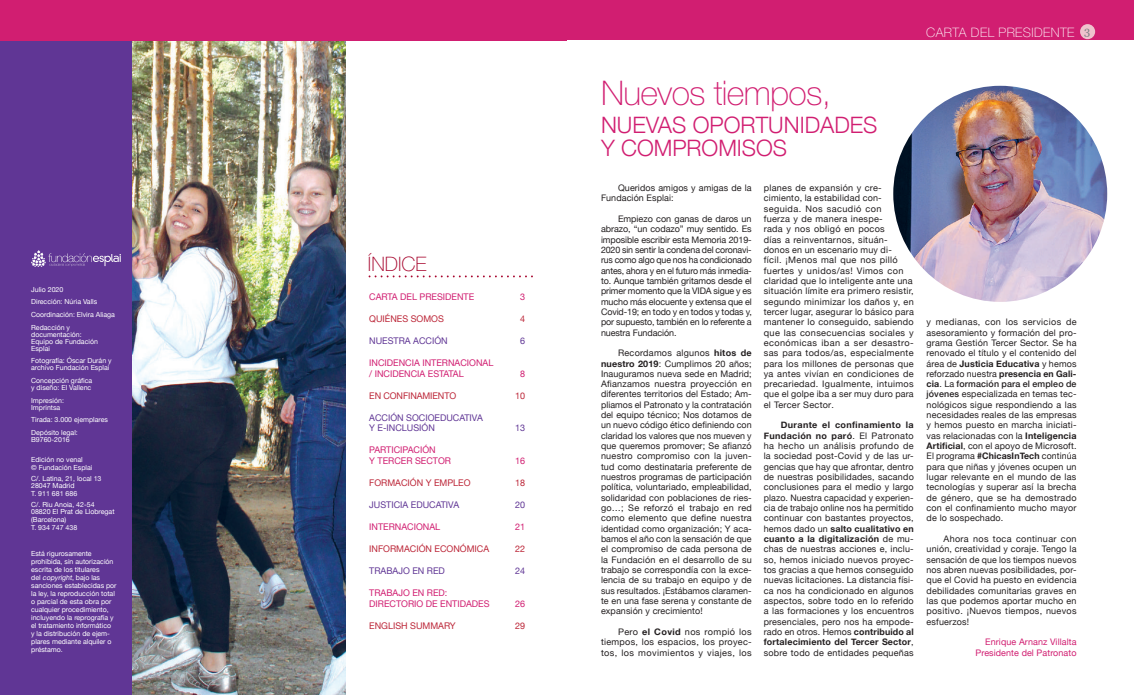
<style>
.page{position:relative;width:1134px;height:695px;background:#fff}
.page>*{position:absolute;margin:0;border:0;box-sizing:border-box;transform-origin:0 0}
.t1{font:100 34px "Helvetica Neue";color:#d11e71}
.t2{font:300 22.6px/22.6px "Helvetica Neue";color:#d11e71}
.t3{font:100 19.9px "Helvetica Neue";color:#a7052d}
.t4{font:100 13px "Helvetica Neue";letter-spacing:.03em;color:#fff}
.t5{font:9.2px/10.7px "Helvetica Neue";color:#d11e71}
.t6{font:9.2px "Helvetica Neue";color:#bc2638}
.t7{font:9.2px "Helvetica Neue";color:#603695}
.t8{font:9px/10.3px "Helvetica Neue";letter-spacing:.03em;color:#231f20;text-align:justify}
.t9{font:9px/10.3px "Helvetica Neue";letter-spacing:.01em;color:#d11e71;text-align:right}
.t10{font:9px/10.3px "Helvetica Neue";letter-spacing:.01em;color:#231f20}
.t11{font:7px/8px "Helvetica Neue";color:#fff}
.s1{font-style:italic}
.s2{font-weight:700}
.s3{font-weight:500}
</style>
<div class="page">
<div style="left:567px;top:0;width:567px;height:40px;background:#d11e71"></div>
<div style="left:1080px;top:24px;width:15px;height:15px;background:#efc2cd;border-radius:50%"></div>
<img style="left:131px;top:40px;width:215px;height:654px">
<div style="left:0;top:36px;width:131px;height:658px;background:#603695"></div>
<div style="left:0;top:0;width:567px;height:40px;background:#d11e71"></div>
<svg style="left:31px;top:250px;width:90px;height:17px"></svg>
<svg style="left:370px;top:275px;width:163px;height:2px"></svg>
<img style="left:893px;top:86px;width:214px;height:216px">
<p class="t11" style="left:31px;top:283px;width:85px;line-height:12.7px">Julio 2020<br>Dirección: Núria Valls<br>Coordinación: Elvira Aliaga<br>Redacción y</p>
<p class="t11" style="left:31px;top:331px;width:68px;line-height:7px">documentación:<br>Equipo de Fundación<br>Esplai</p>
<p class="t11" style="left:31px;top:357px;width:82px;line-height:7px">Fotografía: Óscar Durán y archivo Fundación Esplai</p>
<p class="t11" style="left:31px;top:377px;width:63px;line-height:7px">Concepción gráfica y diseño: El Vallenc</p>
<p class="t11" style="left:31px;top:397px;width:34px;line-height:7px">Impresión:<br>Imprintsa</p>
<p class="t11" style="left:31px;top:414px;width:78px;line-height:12.7px">Tirada: 3.000 ejemplares<br>Depósito legal:</p>
<p class="t11" style="left:31px;top:436px;width:40px">B9760-2016</p>
<p class="t11" style="left:31px;top:456px;width:63px;line-height:7.7px">Edición no venal<br>© Fundación Esplai</p>
<p class="t11" style="left:31px;top:474px;width:72px;line-height:7.7px">C/. Latina, 21, local 13<br>28047 Madrid<br>T. 911 681 686</p>
<p class="t11" style="left:31px;top:500px;width:85px;line-height:7.7px">C/. Riu Anoia, 42-54<br>08820 El Prat de Llobregat (Barcelona)<br>T. 934 747 438</p>
<p class="t11" style="left:31px;top:550px;width:87px">Está rigurosamente prohibida, sin autorización escrita de los titulares<br>d e l <span class="s1">copyright</span>, b aj o l a s sanciones establecidas por la ley, la reproducción total o parcial de esta obra por cualquier procedimiento, incluyendo la reprografía y el tratamiento informático<br>y la distribución de ejem&shy;plares mediante alquiler o préstamo.</p>
<h3 class="t3" style="left:368px;top:252px;width:60px">ÍNDICE</h3>
<p class="t5" style="left:369px;top:291px;width:107px">CARTA DEL PRESIDENTE</p>
<p class="t5" style="left:520px;top:291px;width:7px">3</p>
<p class="t6" style="left:369px;top:312px;width:76px">QUIÉNES SOMOS</p>
<p class="t6" style="left:520px;top:312px;width:7px">4</p>
<p class="t7" style="left:369px;top:334px;width:80px">NUESTRA ACCIÓN</p>
<p class="t7" style="left:520px;top:334px;width:7px">6</p>
<p class="t5" style="left:369px;top:357px;width:9px">Incidencia</p>
<p class="t5" style="left:422px;top:357px;width:7px">internacional</p>
<p class="t5" style="left:369px;top:368px;width:12px">/ incidencia</p>
<p class="t5" style="left:428px;top:368px;width:7px">estatal</p>
<p class="t5" style="left:520px;top:368px;width:7px">8</p>
<p class="t6" style="left:369px;top:388px;width:21px">En confinamiento</p>
<p class="t6" style="left:515px;top:388px;width:12px">10</p>
<p class="t7" style="left:369px;top:410px;width:13px">Acción</p>
<p class="t7" style="left:406px;top:410px;width:13px">Socioeducativa</p>
<p class="t7" style="left:369px;top:421px;width:24px">y e-inclusión</p>
<p class="t7" style="left:515px;top:421px;width:12px">13</p>
<p class="t5" style="left:369px;top:445px;width:21px">Participación<br>y Tercer</p>
<p class="t5" style="left:415px;top:456px;width:13px">Sector</p>
<p class="t5" style="left:515px;top:456px;width:12px">16</p>
<p class="t6" style="left:369px;top:476px;width:13px">Formación</p>
<p class="t6" style="left:426px;top:476px;width:20px">y Empleo</p>
<p class="t6" style="left:515px;top:476px;width:12px">18</p>
<p class="t7" style="left:369px;top:498px;width:11px">Justicia</p>
<p class="t7" style="left:411px;top:498px;width:6px">educativa</p>
<p class="t7" style="left:515px;top:498px;width:12px">20</p>
<p class="t5" style="left:369px;top:522px;width:9px">Internacional</p>
<p class="t5" style="left:515px;top:522px;width:12px">21</p>
<p class="t6" style="left:369px;top:542px;width:10px">Información</p>
<p class="t6" style="left:435px;top:542px;width:7px">económica</p>
<p class="t6" style="left:515px;top:542px;width:12px">22</p>
<p class="t7" style="left:369px;top:564px;width:31px">Trabajo</p>
<p class="t7" style="left:412px;top:564px;width:20px">en red</p>
<p class="t7" style="left:515px;top:564px;width:12px">24</p>
<p class="t5" style="left:369px;top:588px;width:31px">Trabajo</p>
<p class="t5" style="left:412px;top:588px;width:22px">en red</p>
<p class="t5" style="left:445px;top:588px;width:4px">:</p>
<p class="t5" style="left:369px;top:599px;width:7px">directorio</p>
<p class="t5" style="left:426px;top:599px;width:21px">de entidades</p>
<p class="t5" style="left:515px;top:599px;width:12px">26</p>
<p class="t6" style="left:369px;top:619px;width:54px">English Summary</p>
<p class="t6" style="left:515px;top:619px;width:12px">29</p>
<h3 class="t4" style="left:926px;top:25px;width:166px">CARTA DEL PRESIDENTE <sup>3</sup></h3>
<h1 class="t1" style="left:601px;top:74px;width:232px">NUEVOS TIEMPOS,</h1>
<h2 class="t2" style="left:601px;top:113px;width:278px">NUEVAS OPORTUNIDADES<br>Y COMPROMISOS</h2>
<p class="t8" style="left:764px;top:183px;width:152px;text-align:left">planes de expansión y cre&shy;cimiento, la estabilidad con&shy;seguida. Nos sacudió con<br>fuerza y de manera inespe-<br>rada y nos obligó en pocos<br>días a reinventarnos, situán&shy;donos en un escenario muy di-<br>fícil. ¡Menos mal que nos pilló fuertes y unidos/as! Vimos con claridad que lo inteligente ante una situación límite era primero resistir, segundo minimizar los daños y, en tercer lugar, asegurar lo básico para mantener lo conseguido, sabiendo que las consecuencias sociales y económicas iban a ser desastro&shy;sas para todos/as, especialmente para los millones de personas que ya antes vivían en condiciones de precariedad. Igualmente, intuimos que el golpe iba a ser muy duro para el Tercer Sector.</p>
<p class="t8" style="left:764px;top:420px;width:152px;text-indent:17px"><span class="s2">Durante el confinamiento la Fundación no paró</span>. El Patronato ha hecho un análisis profundo de la sociedad post-Covid y de las ur&shy;gencias que hay que afrontar, dentro de nuestras posibilidades, sacando conclusiones para el medio y largo plazo. Nuestra capacidad y experien&shy;cia de trabajo online nos ha permitido continuar con bastantes proyectos, hemos dado un <span class="s2">salto cualitativo en cuanto a la digitalización</span> de mu&shy;chas de nuestras acciones e, inclu&shy;so, hemos iniciado nuevos proyec&shy;tos gracias a que hemos conseguido nuevas licitaciones. La distancia físi&shy;ca nos ha condicionado en algunos aspectos, sobre todo en lo referido a las formaciones y los encuentros presenciales, pero nos ha empode&shy;rado en otros. Hemos <span class="s2">contribuido al fortalecimiento del Tercer Sector</span>, sobre todo de entidades pequeñas</p>
<p class="t10" style="left:601px;top:183px;width:152px;text-indent:17px">Queridos amigos y amigas de la<br>Fundación Esplai:</p>
<p class="t8" style="left:601px;top:214px;width:152px;text-indent:17px">Empiezo con ganas de daros un abrazo, “un codazo” muy sentido. Es imposible escribir esta Memoria 2019- 2020 sin sentir la condena del coronavi&shy;rus como algo que nos ha condicionado antes, ahora y en el futuro más inmedia&shy;to. Aunque también gritamos desde el primer momento que la VIDA sigue y es mucho más elocuente y extensa que el Covid-19; en todo y en todos y todas y, por supuesto, también en lo referente a nuestra Fundación.</p>
<p class="t8" style="left:601px;top:348px;width:152px;text-indent:17px">Recordamos algunos <span class="s2">hitos de nuestro 2019</span>: Cumplimos 20 años; Inauguramos nueva sede en Madrid; Afianzamos nuestra proyección en diferentes territorios del Estado; Am&shy;pliamos el Patronato y la contratación del equipo técnico; Nos dotamos de un nuevo código ético definiendo con claridad los valores que nos mueven y que queremos promover; Se afianzó nuestro compromiso con la juven&shy;tud como destinataria preferente de nuestros programas de participación política, voluntariado, empleabilidad, solidaridad con poblaciones de ries&shy;go…; Se reforzó el trabajo en red como elemento que define nuestra identidad como organización; Y aca&shy;bamos el año con la sensación de que el compromiso de cada persona de la Fundación en el desarrollo de su trabajo se correspondía con la exce&shy;lencia de su trabajo en equipo y de sus resultados. ¡Estábamos claramen&shy;te en una fase serena y constante de expansión y crecimiento!</p>
<p class="t8" style="left:601px;top:627px;width:152px;text-indent:17px">Pero <span class="s2">el Covid</span> nos rompió los tiempos, los espacios, los proyec&shy;tos, los movimientos y viajes, los</p>
<p class="t8" style="left:926px;top:317px;width:152px">y medianas, con los servicios de asesoramiento y formación del pro&shy;grama Gestión Tercer Sector. Se ha renovado el título y el contenido del área de <span class="s2">Justicia Educativa</span> y hemos reforzado nuestra <span class="s2">presencia en Gali&shy;cia</span>. La <span class="s3">formación para el empleo de jóvenes</span> especializada en temas tec&shy;nológicos sigue respondiendo a las necesidades reales de las empresas y hemos puesto en marcha iniciati&shy;vas relacionadas con la <span class="s2">Inteligencia Artificial</span>, con el apoyo de Microsoft.<br>El programa <span class="s2">#ChicasInTech</span> continúa para que niñas y jóvenes ocupen un lugar relevante en el mundo de las tecnologías y superar así la brecha de género, que se ha demostrado con el confinamiento mucho mayor de lo sospechado.</p>
<p class="t8" style="left:926px;top:534px;width:152px;text-indent:17px">Ahora nos toca continuar con unión, creatividad y coraje. Tengo la sensación de que los tiempos nuevos nos abren nuevas posibilidades, por&shy;que el Covid ha puesto en evidencia debilidades comunitarias graves en las que podemos aportar mucho en positivo. ¡Nuevos tiempos, nuevos esfuerzos!</p>
<p class="t9" style="left:975px;top:637px;width:103px">Enrique Arnanz Villalta<br>Presidente del Patronato</p>
</div>
